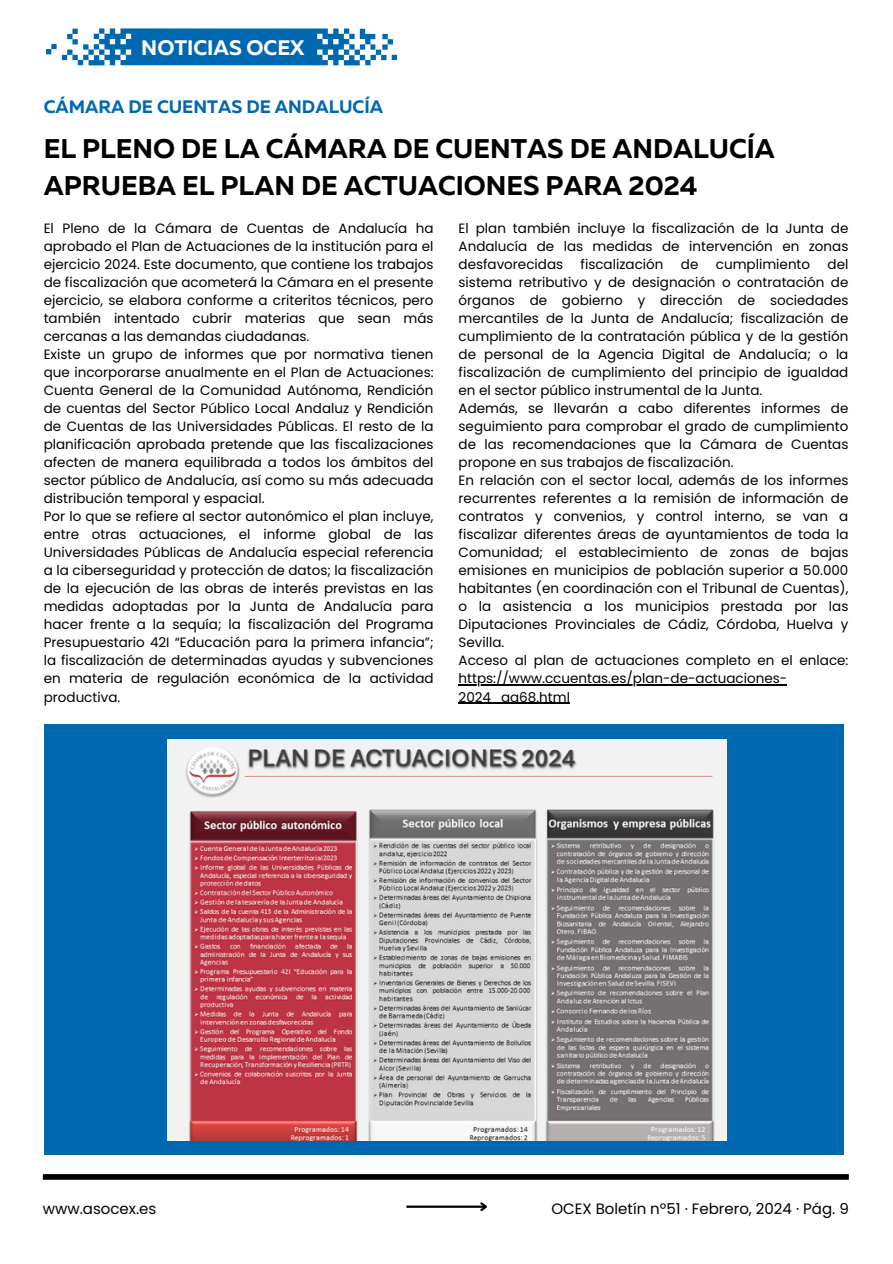
<style>
.page{position:relative;width:893px;height:1264px;background:#fff}
.page>*{position:absolute;margin:0;border:0;box-sizing:border-box;transform-origin:0 0}
.t1{font:700 27px/37.2px "Muller";color:#000}
.t2{font:700 21px "Muller";color:#fff}
.t3{font:700 18px "Muller";color:#0068b0}
.t4{font:15px "Poppins";color:#000}
.t5{font:13.5px/18px "Poppins";color:#000}
</style>
<div class="page">
<div style="left:43px;top:1174px;width:805px;height:5px;background:#000"></div>
<svg style="left:46px;top:28px;width:351px;height:37px"></svg>
<div style="left:44px;top:725px;width:799px;height:429px;background:#0068b0"></div>
<img style="left:167px;top:739px;width:559px;height:401px">
<hr style="left:406px;top:1205px;width:80px;height:2px;background:#000">
<svg style="left:478px;top:1202px;width:9px;height:10px"></svg>
<hr style="left:458px;top:684px;width:329px;height:1px;background:#000">
<hr style="left:458px;top:702px;width:112px;height:1px;background:#000">
<h2 class="t2" style="left:141px;top:39px;width:165px">NOTICIAS OCEX</h2>
<h3 class="t3" style="left:44px;top:99px;width:341px">CÁMARA DE CUENTAS DE ANDALUCÍA</h3>
<h1 class="t1" style="left:44px;top:132px;width:732px">EL PLENO DE LA CÁMARA DE CUENTAS DE ANDALUCÍA<br>APRUEBA EL PLAN DE ACTUACIONES PARA 2024</h1>
<p class="t5" style="left:44px;top:219px;width:391px">El Pleno de la Cámara de Cuentas de Andalucía ha aprobado el Plan de Actuaciones de la institución para el ejercicio 2024. Este documento, que contiene los trabajos de fiscalización que acometerá la Cámara en el presente ejercicio, se elabora conforme a criteritos técnicos, pero también intentado cubrir materias que sean más cercanas a las demandas ciudadanas.<br>Existe un grupo de informes que por normativa tienen que incorporarse anualmente en el Plan de Actuaciones:<br>Cuenta General de la Comunidad Autónoma, Rendición de cuentas del Sector Público Local Andaluz y Rendición de Cuentas de las Universidades Públicas. El resto de la planificación aprobada pretende que las fiscalizaciones afecten de manera equilibrada a todos los ámbitos del sector público de Andalucía, así como su más adecuada distribución temporal y espacial.<br>Por lo que se refiere al sector autonómico el plan incluye, entre otras actuaciones, el informe global de las Universidades Públicas de Andalucía especial referencia a la ciberseguridad y protección de datos; la fiscalización de la ejecución de las obras de interés previstas en las medidas adoptadas por la Junta de Andalucía para hacer frente a la sequía; la fiscalización del Programa Presupuestario 42I “Educación para la primera infancia”; la fiscalización de determinadas ayudas y subvenciones en materia de regulación económica de la actividad productiva.</p>
<p class="t5" style="left:458px;top:219px;width:391px;text-align:justify">El plan también incluye la fiscalización de la Junta de Andalucía de las medidas de intervención en zonas desfavorecidas</p>
<p class="t5" style="left:580px;top:255px;width:84px">fiscalización</p>
<p class="t5" style="left:680px;top:255px;width:19px">de</p>
<p class="t5" style="left:715px;top:255px;width:96px">cumplimiento</p>
<p class="t5" style="left:458px;top:255px;width:391px;text-indent:369px">del sistema retributivo y de designación o contratación de órganos de gobierno y dirección de sociedades mercantiles de la Junta de Andalucía; fiscalización de cumplimiento de la contratación pública y de la gestión de personal de la Agencia Digital de Andalucía; o la fiscalización de cumplimiento del principio de igualdad en el sector público instrumental de la Junta.<br>Además, se llevarán a cabo diferentes informes de seguimiento para comprobar el grado de cumplimiento de las recomendaciones que la Cámara de Cuentas propone en sus trabajos de fiscalización.<br>En relación con el sector local, además de los informes recurrentes referentes a la remisión de información de contratos y convenios, y control interno, se van a fiscalizar diferentes áreas de ayuntamientos de toda la Comunidad; el establecimiento de zonas de bajas emisiones en municipios de población superior a 50.000 habitantes (en coordinación con el Tribunal de Cuentas), o la asistencia a los municipios prestada por las Diputaciones Provinciales de Cádiz, Córdoba, Huelva y Sevilla.<br>Acceso al plan de actuaciones completo en el enlace: https://www.ccuentas.es/plan-de-actuaciones-2024_aa68.html</p>
<p class="t4" style="left:43px;top:1197px;width:115px">www.asocex.es</p>
<p class="t4" style="left:551px;top:1197px;width:299px">OCEX Boletín nº51 · Febrero, 2024 · Pág. 9</p>
</div>
